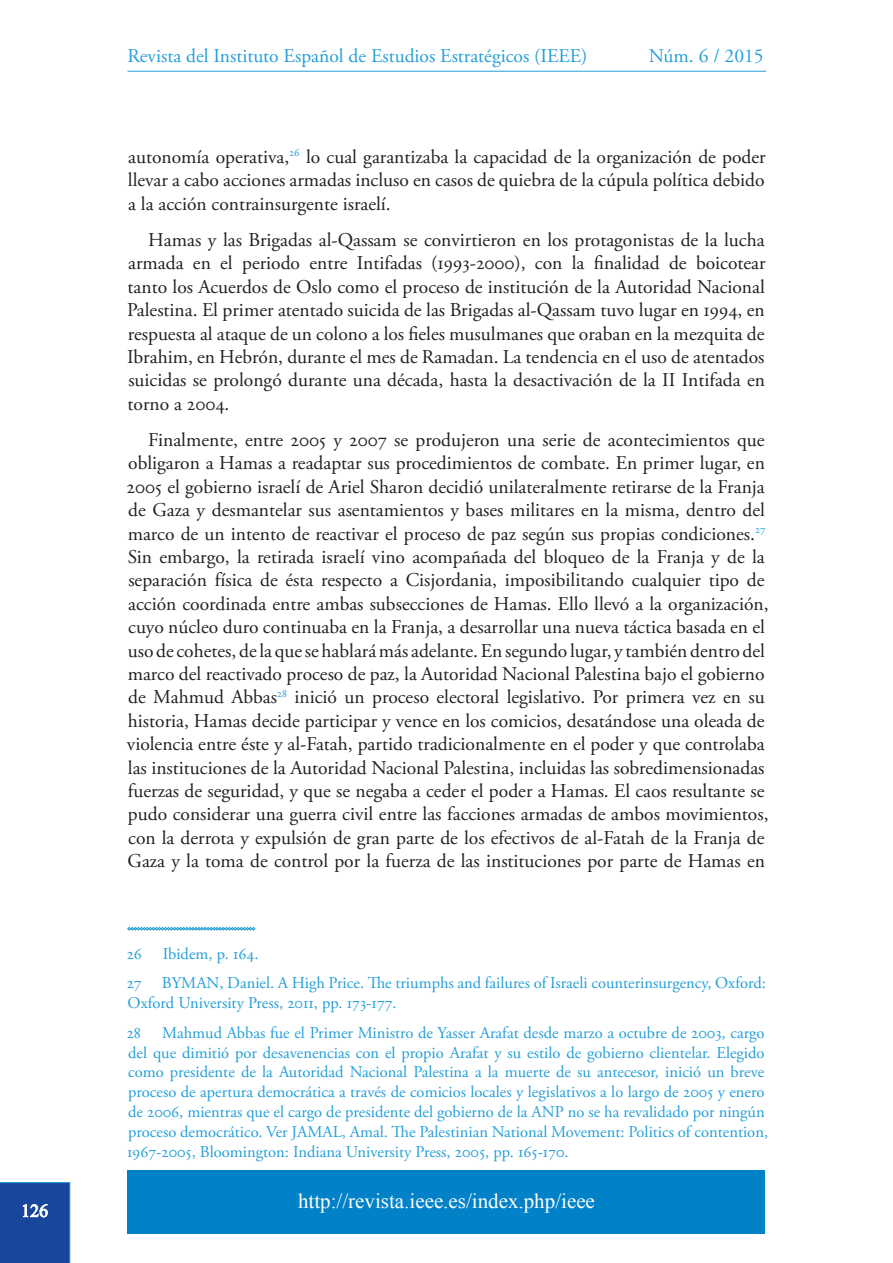
<style>
.page{position:relative;width:893px;height:1263px;background:#fff}
.page>*{position:absolute;margin:0;border:0;box-sizing:border-box;transform-origin:0 0}
.t1{font:21px "Times New Roman";color:#fff}
.IEEE_parrafoNormal{font:19.5px/23.4px "Adobe Garamond Pro";color:#231f20;text-align:justify}
.t2{font:19.5px "Adobe Garamond Pro";color:#249fd9}
.t3{font:18px "Times New Roman";color:#fff}
.IEEE_notasPie{font:16.5px/19.8px "Adobe Garamond Pro";color:#249fd9}
</style>
<div class="page">
<div style="left:0;top:1182px;width:70px;height:81px;background:#18469d"></div>
<hr style="left:128px;top:71px;width:638px;height:1px;background:#249fd9">
<div style="left:128px;top:1170px;width:637px;height:63px;background:#0081c8"></div>
<svg style="left:127px;top:927px;width:128px;height:3px"></svg>
<p class="t3" style="left:21px;top:1198px;width:28px">126</p>
<p class="t2" style="left:128px;top:44px;width:461px">Revista del Instituto Español de Estudios Estratégicos (IEEE)</p>
<p class="t2" style="left:649px;top:44px;width:116px">Núm. 6 / 2015</p>
<p class="IEEE_parrafoNormal" style="left:128px;top:146px;width:639px">autonomía operativa,<sup>26</sup> lo cual garantizaba la capacidad de la organización de poder llevar a cabo acciones armadas incluso en casos de quiebra de la cúpula política debido a la acción contrainsurgente israelí.</p>
<p class="IEEE_parrafoNormal" style="left:127px;top:229px;width:640px;text-indent:21px">Hamas y las Brigadas al-Qassam se convirtieron en los protagonistas de la lucha armada en el periodo entre Intifadas (1993-2000), con la finalidad de boicotear tanto los Acuerdos de Oslo como el proceso de institución de la Autoridad Nacional Palestina. El primer atentado suicida de las Brigadas al-Qassam tuvo lugar en 1994, en respuesta al ataque de un colono a los fieles musulmanes que oraban en la mezquita de Ibrahim, en Hebrón, durante el mes de Ramadan. La tendencia en el uso de atentados suicidas se prolongó durante una década, hasta la desactivación de la II Intifada en torno a 2004.</p>
<p class="IEEE_parrafoNormal" style="left:126px;top:429px;width:644px;text-align:left;text-indent:22px">Finalmente, entre 2005 y 2007 se produjeron una serie de acontecimientos que obligaron a Hamas a readaptar sus procedimientos de combate. En primer lugar, en 2005 el gobierno israelí de Ariel Sharon decidió unilateralmente retirarse de la Franja de Gaza y desmantelar sus asentamientos y bases militares en la misma, dentro del marco de un intento de reactivar el proceso de paz según sus propias condiciones.<sup>27<br></sup>Sin embargo, la retirada israelí vino acompañada del bloqueo de la Franja y de la separación física de ésta respecto a Cisjordania, imposibilitando cualquier tipo de acción coordinada entre ambas subsecciones de Hamas. Ello llevó a la organización, cuyo núcleo duro continuaba en la Franja, a desarrollar una nueva táctica basada en el uso de cohetes, de la que se hablará más adelante. En segundo lugar, y también dentro del marco del reactivado proceso de paz, la Autoridad Nacional Palestina bajo el gobierno de Mahmud Abbas<sup>28</sup> inició un proceso electoral legislativo. Por primera vez en su historia, Hamas decide participar y vence en los comicios, desatándose una oleada de violencia entre éste y al-Fatah, partido tradicionalmente en el poder y que controlaba las instituciones de la Autoridad Nacional Palestina, incluidas las sobredimensionadas fuerzas de seguridad, y que se negaba a ceder el poder a Hamas. El caos resultante se pudo considerar una guerra civil entre las facciones armadas de ambos movimientos, con la derrota y expulsión de gran parte de los efectivos de al-Fatah de la Franja de Gaza y la toma de control por la fuerza de las instituciones por parte de Hamas en</p>
<p class="IEEE_notasPie" style="left:127px;top:944px;width:17px">26</p>
<p class="IEEE_notasPie" style="left:163px;top:944px;width:97px">Ibidem, p. 164.</p>
<p class="IEEE_notasPie" style="left:127px;top:974px;width:641px">27 BYMAN, Daniel. A High Price. The triumphs and failures of Israeli counterinsurgency, Oxford:<br>Oxford University Press, 2011, pp. 173-177.</p>
<p class="IEEE_notasPie" style="left:127px;top:1023px;width:16px">28</p>
<p class="IEEE_notasPie" style="left:127px;top:1023px;width:642px;text-indent:35px">Mahmud Abbas fue el Primer Ministro de Yasser Arafat desde marzo a octubre de 2003, cargo del que dimitió por desavenencias con el propio Arafat y su estilo de gobierno clientelar. Elegido como presidente de la Autoridad Nacional Palestina a la muerte de su antecesor, inició un breve proceso de apertura democrática a través de comicios locales y legislativos a lo largo de 2005 y enero de 2006, mientras que el cargo de presidente del gobierno de la ANP no se ha revalidado por ningún proceso democrático. Ver JAMAL, Amal. The Palestinian National Movement: Politics of contention, 1967-2005, Bloomington: Indiana University Press, 2005, pp. 165-170.</p>
<p class="t1" style="left:298px;top:1187px;width:298px">http://revista.ieee.es/index.php/ieee</p>
</div>
